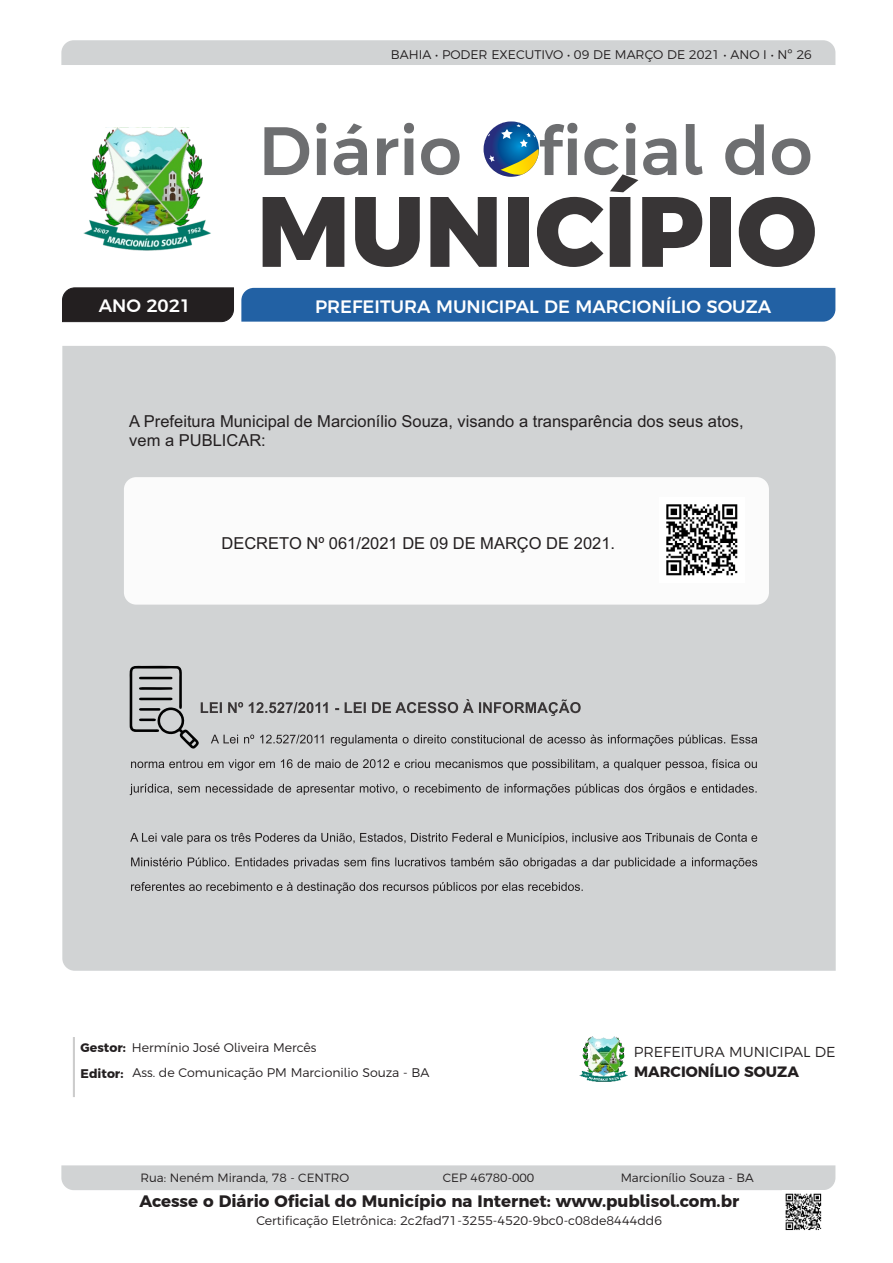
<style>
.page{position:relative;width:893px;height:1263px;background:#fff}
.page>*{position:absolute;margin:0;border:0;box-sizing:border-box;transform-origin:0 0}
.t1{font:800 99.6px "Argentum Sans";color:#383536}
.t2{font:500 68.25px "Argentum Sans";color:#6d6e70}
.t3{font:500 18px "Argentum Sans";color:#fff}
.t4{font:700 16.65px "Argentum Sans";color:#231f20}
.t5{font:16.5px/18.5px "Arial";color:#231f20}
.t6{font:700 15px "Argentum Sans";color:#231f20}
.t7{font:300 14.4px "Argentum Sans";color:#231f20}
.t8{font:300 12.45px "Argentum Sans";color:#231f20}
.t9{font:700 12.45px/26.2px "Argentum Sans";color:#231f20}
.t10{font:300 12px "Argentum Sans";color:#231f20}
</style>
<div class="page">
<div style="left:61px;top:40px;width:774px;height:25px;background:#d1d3d4"></div>
<div style="left:61px;top:1165px;width:774px;height:25px;background:#d1d3d4"></div>
<div style="left:62px;top:346px;width:774px;height:625px;background:#d1d3d4"></div>
<svg style="left:73px;top:1037px;width:2px;height:60px"></svg>
<svg style="left:608px;top:734px;width:65px;height:12px"></svg>
<svg style="left:679px;top:735px;width:46px;height:11px"></svg>
<svg style="left:731px;top:735px;width:26px;height:8px"></svg>
<svg style="left:131px;top:759px;width:144px;height:11px;background:#abacad"></svg>
<svg style="left:281px;top:759px;width:149px;height:9px"></svg>
<svg style="left:436px;top:759px;width:321px;height:11px;background:#a9aaab"></svg>
<svg style="left:130px;top:784px;width:42px;height:11px"></svg>
<svg style="left:178px;top:786px;width:22px;height:7px"></svg>
<svg style="left:206px;top:784px;width:85px;height:9px"></svg>
<svg style="left:297px;top:784px;width:100px;height:11px"></svg>
<svg style="left:403px;top:786px;width:6px;height:7px"></svg>
<svg style="left:415px;top:784px;width:84px;height:9px"></svg>
<svg style="left:505px;top:784px;width:65px;height:11px"></svg>
<svg style="left:576px;top:784px;width:67px;height:11px"></svg>
<svg style="left:649px;top:784px;width:36px;height:11px"></svg>
<svg style="left:691px;top:786px;width:5px;height:7px"></svg>
<svg style="left:702px;top:784px;width:55px;height:9px"></svg>
<svg style="left:130px;top:833px;width:627px;height:11px;background:#a9aaab"></svg>
<svg style="left:131px;top:857px;width:51px;height:9px"></svg>
<svg style="left:188px;top:857px;width:41px;height:9px"></svg>
<svg style="left:236px;top:857px;width:52px;height:9px"></svg>
<svg style="left:294px;top:857px;width:392px;height:12px;background:#acadae"></svg>
<svg style="left:692px;top:857px;width:65px;height:12px"></svg>
<svg style="left:131px;top:882px;width:452px;height:11px;background:#a8a9aa"></svg>
<div style="left:124px;top:477px;width:645px;height:128px;background:#fbfbfb;border-radius:12px"></div>
<svg style="left:484px;top:121px;width:55px;height:56px"></svg>
<div style="left:241px;top:288px;width:594px;height:34px;background:#2261a4"></div>
<div style="left:62px;top:287px;width:172px;height:35px;background:#231f20"></div>
<svg style="left:129px;top:665px;width:473px;height:84px;background:#c0c2c3"></svg>
<img style="left:83px;top:127px;width:128px;height:124px">
<img style="left:579px;top:1036px;width:49px;height:46px">
<img style="left:666px;top:504px;width:72px;height:72px">
<img style="left:785px;top:1193px;width:37px;height:38px">
<p class="t8" style="left:391px;top:47px;width:422px">BAHIA • PODER EXECUTIVO • 09 DE MARÇO DE 2021 • ANO I • Nº 26</p>
<h2 class="t2" style="left:259px;top:109px;width:555px">Diário Oficial do</h2>
<h1 class="t1" style="left:257px;top:169px;width:562px">MUNICÍPIO</h1>
<h3 class="t3" style="left:99px;top:295px;width:94px">ANO 2021</h3>
<h3 class="t3" style="left:315px;top:295px;width:458px">PREFEITURA MUNICIPAL DE MARCIONÍLIO SOUZA</h3>
<h3 class="t5" style="left:129px;top:414px;width:616px">A Prefeitura Municipal de Marcionílio Souza, visando a transparência dos seus atos, vem a PUBLICAR:</h3>
<h3 class="t5" style="left:221px;top:535px;width:395px">DECRETO Nº 061/2021 DE 09 DE MARÇO DE 2021.</h3>
<p class="t8" style="left:132px;top:1040px;width:186px">Hermínio José Oliveira Mercês</p>
<p class="t9" style="left:81px;top:1034px;width:47px">Gestor:<br>Editor:</p>
<p class="t8" style="left:132px;top:1065px;width:299px">Ass. de Comunicação PM Marcionilio Souza - BA</p>
<p class="t7" style="left:634px;top:1043px;width:203px">PREFEITURA MUNICIPAL DE</p>
<p class="t6" style="left:634px;top:1062px;width:166px">MARCIONÍLIO SOUZA</p>
<p class="t10" style="left:140px;top:1170px;width:210px">Rua: Neném Miranda, 78 - CENTRO</p>
<p class="t10" style="left:443px;top:1170px;width:93px">CEP 46780-000</p>
<p class="t10" style="left:621px;top:1170px;width:135px">Marcionílio Souza - BA</p>
<h3 class="t4" style="left:140px;top:1191px;width:601px">Acesse o Diário Oficial do Município na Internet: www.publisol.com.br</h3>
<p class="t8" style="left:256px;top:1213px;width:407px">Certificação Eletrônica: 2c2fad71-3255-4520-9bc0-c08de8444dd6</p>
</div>
